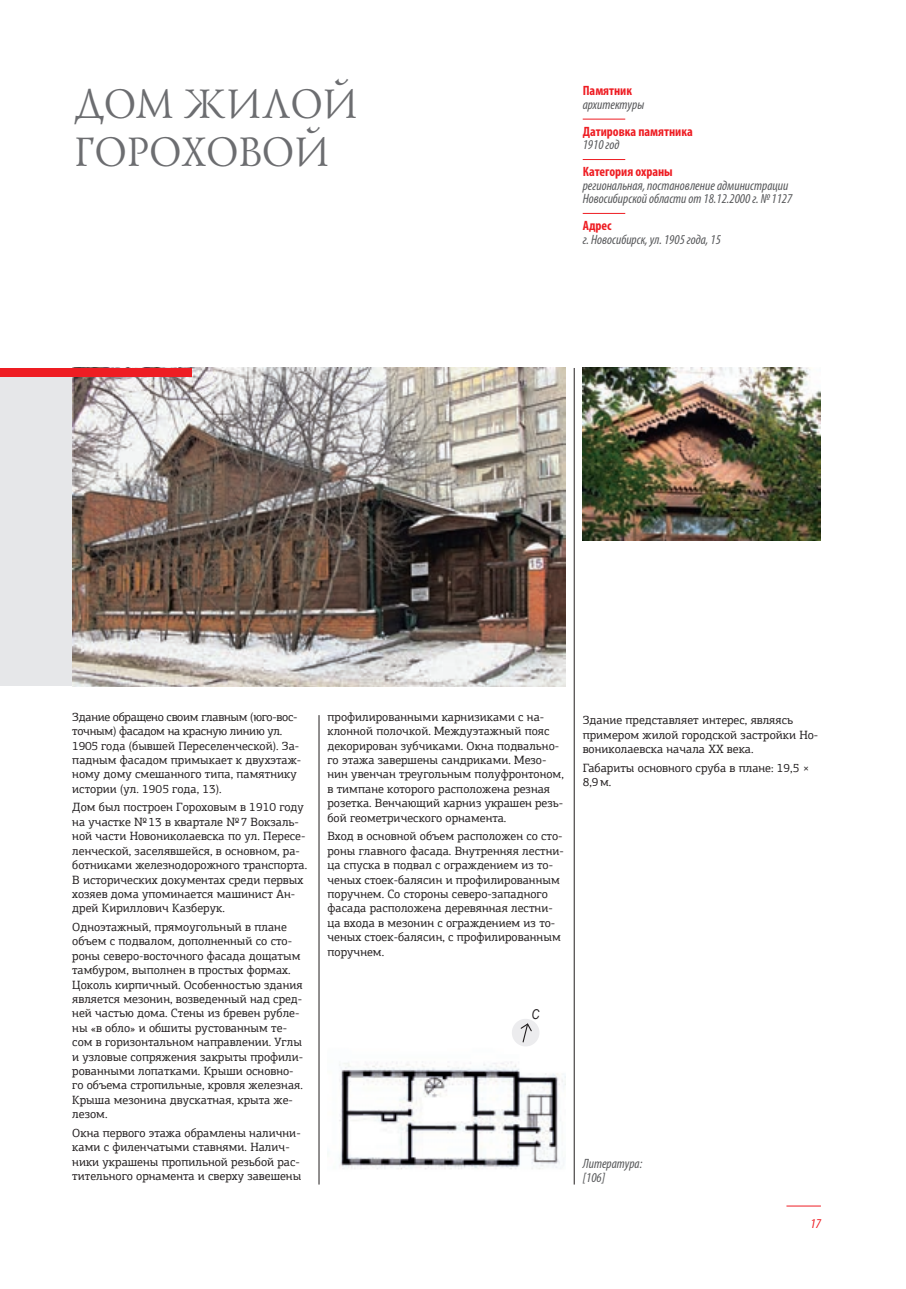
<style>
.page{position:relative;width:906px;height:1289px;background:#fff}
.page>*{position:absolute;margin:0;border:0;box-sizing:border-box;transform-origin:0 0}
.t1{font:42px/48px "Lazurski C";color:#6c6d70}
.t2{font:italic condensed 13.5px/13.5px "Myriad Pro";color:#57585a}
.t3{font:700 condensed 13.5px/13.5px "Myriad Pro";color:#ee1d23}
.t4{font:italic condensed 13.5px "Myriad Pro";color:#ee1d23}
.t5{font:italic 13.5px "Arial Narrow";color:#231f20}
.t6{font:12px/14.4px "PF Agora Slab Pro";color:#231f20}
.s1{font-weight:700;font-style:normal;color:#ee1d23}
.s2{font-weight:400;font-style:italic;color:#57585a}
</style>
<div class="page">
<hr style="left:786px;top:1205px;width:35px;height:1px;background:#ee1d23">
<hr style="left:583px;top:119px;width:42px;height:1px;background:#ee1d23">
<hr style="left:319px;top:715px;width:1px;height:469px;background:#231f20">
<hr style="left:583px;top:159px;width:42px;height:1px;background:#ee1d23">
<hr style="left:574px;top:368px;width:1px;height:816px;background:#231f20">
<div style="left:0;top:376px;width:72px;height:310px;background:#e6e7e9"></div>
<img style="left:72px;top:368px;width:494px;height:318px">
<img style="left:339px;top:1061px;width:227px;height:109px">
<div style="left:0;top:368px;width:191px;height:8px;background:#ee1d23"></div>
<svg style="left:512px;top:1019px;width:27px;height:27px"></svg>
<hr style="left:583px;top:213px;width:42px;height:1px;background:#ee1d23">
<img style="left:583px;top:368px;width:238px;height:173px">
<p class="t1" style="left:72px;top:79px;width:185px">ДОМ ЖИЛОЙ<br>ГОРОХОВОЙ</p>
<p class="t2" style="left:583px;top:84px;width:63px"><span class="s1">Памятник </span>архитектуры</p>
<p class="t3" style="left:583px;top:124px;width:112px">Датировка памятника<br><span class="s2">1910 год</span></p>
<p class="t2" style="left:583px;top:165px;width:211px"><span class="s1">Категория охраны<br></span>региональная, постановление администрации<br>Новосибирской области от 18.12.2000 г. №1127</p>
<p class="t2" style="left:583px;top:219px;width:140px"><span class="s1">Адрес<br></span>г. Новосибирск, ул. 1905 года, 15</p>
<p class="t6" style="left:72px;top:709px;width:229px">Здание обращено своим главным (юго-вос&shy;точным) фасадом на красную линию ул.<br>1905 года (бывшей Переселенческой). За&shy;падным фасадом примыкает к двухэтаж&shy;ному дому смешанного типа, памятнику истории (ул. 1905 года, 13).</p>
<p class="t6" style="left:72px;top:800px;width:236px">Дом был построен Гороховым в 1910 году на участке №13 в квартале №7 Вокзаль&shy;ной части Новониколаевска по ул. Пересе&shy;ленческой, заселявшейся, в основном, ра&shy;ботниками железнодорожного транспорта.<br>В исторических документах среди первых хозяев дома упоминается машинист Ан&shy;дрей Кириллович Казберук.</p>
<p class="t6" style="left:72px;top:919px;width:232px">Одноэтажный, прямоугольный в плане объем с подвалом, дополненный со сто&shy;роны северо-восточного фасада дощатым тамбуром, выполнен в простых формах.<br>Цоколь кирпичный. Особенностью здания является мезонин, возведенный над сред&shy;ней частью дома. Стены из бревен рубле&shy;ны «в обло» и обшиты рустованным те&shy;сом в горизонтальном направлении. Углы и узловые сопряжения закрыты профили&shy;рованными лопатками. Крыши основно&shy;го объема стропильные, кровля железная.<br>Крыша мезонина двускатная, крыта же&shy;лезом.</p>
<p class="t6" style="left:72px;top:1125px;width:230px">Окна первого этажа обрамлены налични&shy;ками с филенчатыми ставнями. Налич&shy;ники украшены пропильной резьбой рас&shy;тительного орнамента и сверху завешены</p>
<p class="t6" style="left:327px;top:709px;width:238px">профилированными карнизиками с на&shy;клонной полочкой. Междуэтажный пояс декорирован зубчиками. Окна подвально&shy;го этажа завершены сандриками. Мезо&shy;нин увенчан треугольным полуфронтоном, в тимпане которого расположена резная розетка. Венчающий карниз украшен резь&shy;бой геометрического орнамента.</p>
<p class="t6" style="left:327px;top:829px;width:238px">Вход в основной объем расположен со сто&shy;роны главного фасада. Внутренняя лестни&shy;ца спуска в подвал с ограждением из то&shy;ченых стоек-балясин и профилированным поручнем. Со стороны северо-западного фасада расположена деревянная лестни&shy;ца входа в мезонин с ограждением из то&shy;ченых стоек-балясин, с профилированным поручнем.</p>
<p class="t6" style="left:583px;top:712px;width:237px">Здание представляет интерес, являясь примером жилой городской застройки Но&shy;вониколаевска начала XX века.</p>
<p class="t6" style="left:583px;top:760px;width:228px">Габариты основного сруба в плане: 19,5 ×<br>8,9м.</p>
<p class="t5" style="left:531px;top:1004px;width:9px">C</p>
<p class="t2" style="left:583px;top:1156px;width:61px">Литература: [106]</p>
<p class="t4" style="left:810px;top:1215px;width:12px">17</p>
</div>
